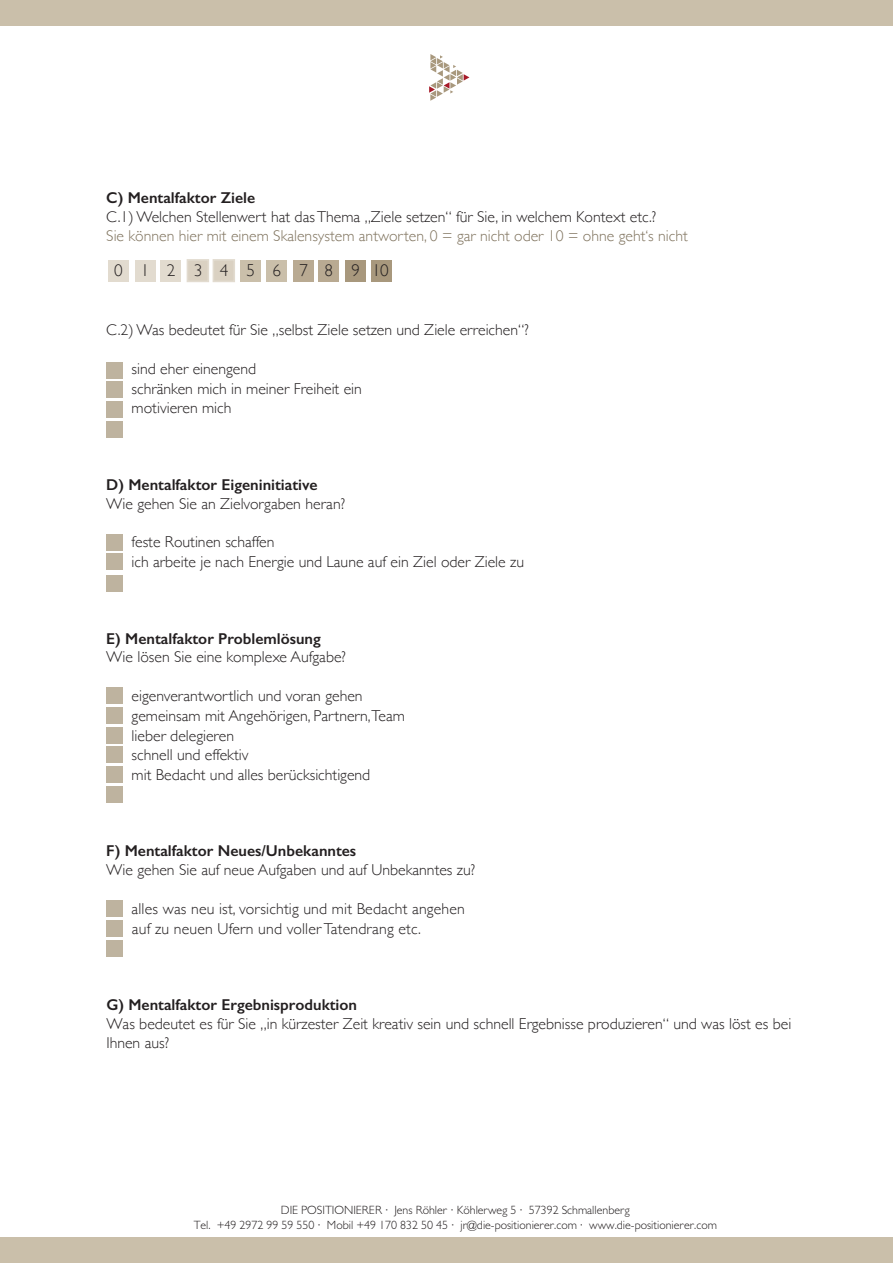
<style>
.page{position:relative;width:893px;height:1263px;background:#fff}
.page>*{position:absolute;margin:0;border:0;box-sizing:border-box;transform-origin:0 0}
.t1{font:300 17.1px "Gill Sans";letter-spacing:1.01em;color:#231f20}
.t2{font:300 15.75px/19.6px "Gill Sans";color:#231f20}
.t3{font:600 15.75px "Gill Sans";color:#231f20}
.t4{font:300 15.75px "Gill Sans";color:#80745f}
.t5{font:300 12px/14.4px "Gill Sans";color:#231f20;text-align:center}
</style>
<div class="page">
<svg style="left:429px;top:54px;width:40px;height:47px"></svg>
<div style="left:0;top:0;width:893px;height:26px;background:#cabfaa"></div>
<div style="left:0;top:1237px;width:893px;height:26px;background:#cabfaa"></div>
<div style="left:108px;top:260px;width:21px;height:21px;background:#e2dbcf"></div>
<div style="left:135px;top:260px;width:20px;height:21px;background:#e2dbcf"></div>
<div style="left:161px;top:260px;width:20px;height:21px;background:#e2dbcf"></div>
<div style="left:187px;top:259px;width:22px;height:23px;background:#dad1c2;border:2px solid #e2dbcf"></div>
<div style="left:213px;top:259px;width:22px;height:23px;background:#dad1c2;border:2px solid #e2dbcf"></div>
<div style="left:240px;top:260px;width:21px;height:21px;background:#cabfaa"></div>
<div style="left:266px;top:260px;width:21px;height:21px;background:#cabfaa"></div>
<div style="left:293px;top:260px;width:21px;height:21px;background:#b9aa92"></div>
<div style="left:318px;top:260px;width:21px;height:21px;background:#b9aa92"></div>
<div style="left:345px;top:260px;width:21px;height:21px;background:#a8987d"></div>
<div style="left:371px;top:260px;width:21px;height:21px;background:#a8987d"></div>
<div style="left:106px;top:362px;width:17px;height:16px;background:#beb39f"></div>
<div style="left:106px;top:382px;width:17px;height:16px;background:#beb39f"></div>
<div style="left:106px;top:401px;width:17px;height:17px;background:#beb39f"></div>
<div style="left:106px;top:421px;width:17px;height:17px;background:#beb39f"></div>
<div style="left:106px;top:534px;width:17px;height:16px;background:#beb39f"></div>
<div style="left:106px;top:554px;width:17px;height:16px;background:#beb39f"></div>
<div style="left:106px;top:575px;width:17px;height:16px;background:#beb39f"></div>
<div style="left:106px;top:687px;width:17px;height:17px;background:#beb39f"></div>
<div style="left:106px;top:707px;width:17px;height:17px;background:#beb39f"></div>
<div style="left:106px;top:727px;width:17px;height:16px;background:#beb39f"></div>
<div style="left:106px;top:747px;width:17px;height:16px;background:#beb39f"></div>
<div style="left:106px;top:766px;width:17px;height:17px;background:#beb39f"></div>
<div style="left:106px;top:786px;width:17px;height:17px;background:#beb39f"></div>
<div style="left:106px;top:900px;width:17px;height:17px;background:#beb39f"></div>
<div style="left:106px;top:920px;width:17px;height:17px;background:#beb39f"></div>
<div style="left:106px;top:940px;width:17px;height:16px;background:#beb39f"></div>
<p class="t3" style="left:106px;top:188px;width:150px">C) Mentalfaktor Ziele</p>
<p class="t2" style="left:106px;top:206px;width:551px">C.1) Welchen Stellenwert hat das Thema „Ziele setzen“ für Sie, in welchem Kontext etc.?</p>
<p class="t4" style="left:106px;top:223px;width:583px">Sie können hier mit einem Skalensystem antworten, 0 = gar nicht oder 10 = ohne geht‘s nicht</p>
<p class="t1" style="left:114px;top:257px;width:276px">012345678910</p>
<p class="t2" style="left:106px;top:320px;width:424px">C.2) Was bedeutet für Sie „selbst Ziele setzen und Ziele erreichen“?</p>
<p class="t2" style="left:132px;top:358px;width:232px">sind eher einengend<br>schränken mich in meiner Freiheit ein motivieren mich</p>
<p class="t3" style="left:106px;top:475px;width:213px">D) Mentalfaktor Eigeninitiative</p>
<p class="t2" style="left:106px;top:493px;width:240px">Wie gehen Sie an Zielvorgaben heran?</p>
<p class="t2" style="left:132px;top:532px;width:394px">feste Routinen schaffen<br>ich arbeite je nach Energie und Laune auf ein Ziel oder Ziele zu</p>
<p class="t3" style="left:106px;top:629px;width:216px">E) Mentalfaktor Problemlösung</p>
<p class="t2" style="left:106px;top:647px;width:241px">Wie lösen Sie eine komplexe Aufgabe?</p>
<p class="t2" style="left:132px;top:685px;width:275px">eigenverantwortlich und voran gehen gemeinsam mit Angehörigen, Partnern,Team lieber delegieren<br>schnell und effektiv<br>mit Bedacht und alles berücksichtigend</p>
<p class="t3" style="left:106px;top:841px;width:252px">F) Mentalfaktor Neues/Unbekanntes</p>
<p class="t2" style="left:106px;top:860px;width:370px">Wie gehen Sie auf neue Aufgaben und auf Unbekanntes zu?</p>
<p class="t2" style="left:132px;top:898px;width:335px">alles was neu ist, vorsichtig und mit Bedacht angehen auf zu neuen Ufern und voller Tatendrang etc.</p>
<p class="t3" style="left:106px;top:995px;width:252px">G) Mentalfaktor Ergebnisproduktion</p>
<p class="t2" style="left:106px;top:1014px;width:686px;line-height:18.9px">Was bedeutet es für Sie „in kürzester Zeit kreativ sein und schnell Ergebnisse produzieren“ und was löst es bei<br>Ihnen aus?</p>
<p class="t5" style="left:194px;top:1203px;width:525px">DIE POSITIONIERER · Jens Röhler · Köhlerweg 5 · 57392 Schmallenberg<br>Tel. +49 2972 99 59 550 · Mobil +49 170 832 50 45 · jr@die-positionierer.com · www.die-positionierer.com</p>
</div>
